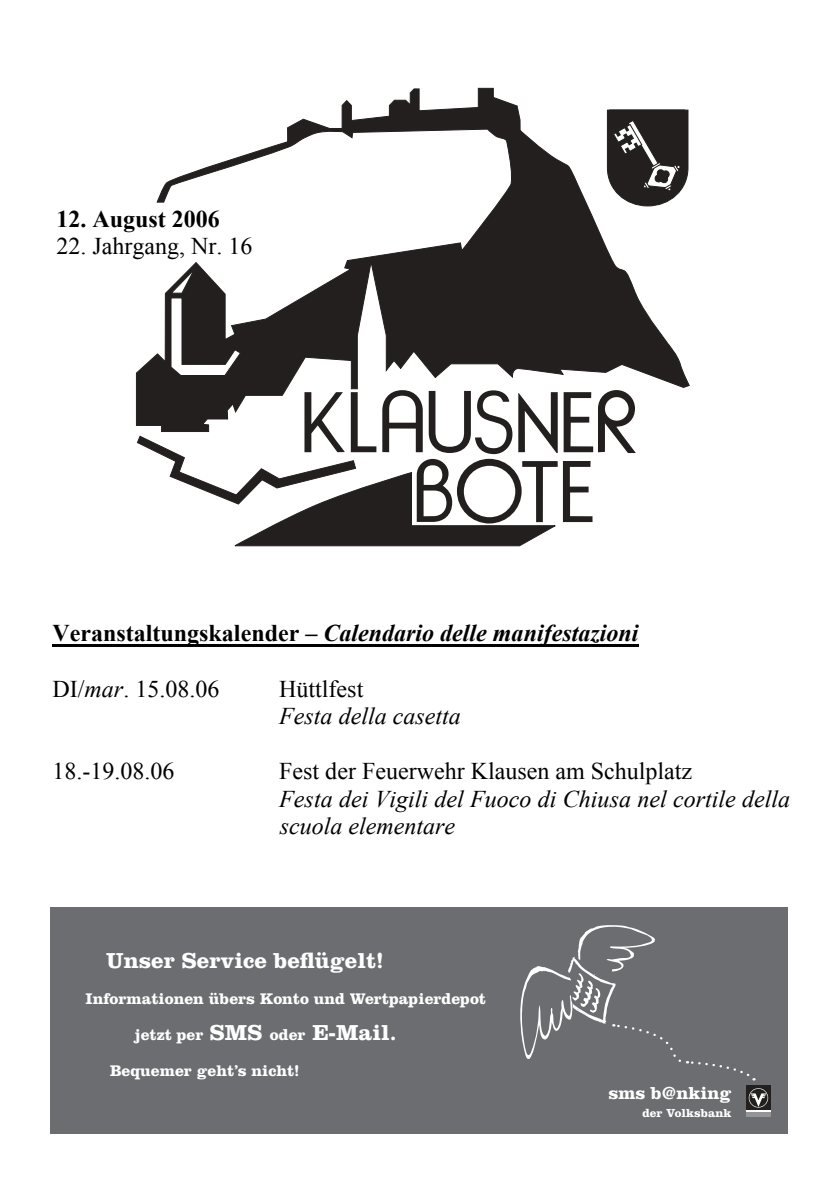
<style>
.page{position:relative;width:840px;height:1191px;background:#fff}
.page>*{position:absolute;margin:0;border:0;box-sizing:border-box;transform-origin:0 0}
.t1{font:24px "Times New Roman MS";color:#000}
.t2{font:24px/27.4px "Times New Roman It MS";color:#000}
.t3{font:24px "Times New Roman Bd It MS";color:#000}
.t4{font:24px "Times New Roman Bd MS";color:#000}
.t5{font:700 22.4px "Clarendon";color:#fff}
.t6{font:700 18px "Clarendon";color:#fff}
.t7{font:700 16px "Clarendon";color:#fff}
.t8{font:700 12px "Clarendon";color:#fff}
.s1{font-family:"Times New Roman Bd MS"}
.s2{font-family:"Times New Roman It MS"}
.s3{font-size:22.4px}
</style>
<div class="page">
<hr style="left:52px;top:644px;width:586px;height:2px;background:#000">
<div style="left:50px;top:907px;width:737px;height:227px;background:#6c6d70"></div>
<hr style="left:745px;top:1110px;width:25px;height:2px;background:#fff">
<div style="left:745px;top:1085px;width:25px;height:25px;background:#231f1f"></div>
<svg style="left:748px;top:1088px;width:19px;height:19px"></svg>
<div style="left:745px;top:1112px;width:25px;height:5px;background:#939497"></div>
<svg style="left:520px;top:925px;width:234px;height:155px"></svg>
<svg style="left:136px;top:88px;width:553px;height:338px"></svg>
<svg style="left:170px;top:269px;width:71px;height:107px"></svg>
<svg style="left:606px;top:109px;width:82px;height:97px;background:#4c4848"></svg>
<svg style="left:137px;top:390px;width:498px;height:156px"></svg>
<p class="t4" style="left:56px;top:205px;width:165px">12. August 2006</p>
<p class="t1" style="left:56px;top:232px;width:197px">22. Jahrgang, Nr. 16</p>
<p class="t3" style="left:52px;top:620px;width:587px"><span class="s1">Veranstaltungskalender ñ</span> Calendario delle manifestazioni</p>
<p class="t1" style="left:52px;top:675px;width:169px">DI/<span class="s2">mar</span>. 15.08.06</p>
<p class="t1" style="left:279px;top:675px;width:86px">H¸ttlfest</p>
<p class="t2" style="left:279px;top:702px;width:183px">Festa della casetta</p>
<p class="t1" style="left:52px;top:758px;width:123px">18.-19.08.06</p>
<p class="t1" style="left:279px;top:758px;width:414px">Fest der Feuerwehr Klausen am Schulplatz</p>
<p class="t2" style="left:279px;top:785px;width:512px">Festa dei Vigili del Fuoco di Chiusa nel cortile della scuola elementare</p>
<p class="t5" style="left:106px;top:953px;width:279px">Unser Service beflügelt!</p>
<p class="t7" style="left:86px;top:993px;width:402px">Informationen übers Konto und Wertpapierdepot</p>
<p class="t7" style="left:134px;top:1029px;width:263px">jetzt per <span class="s3">SMS</span> oder <span class="s3">E-Mail.</span></p>
<p class="t7" style="left:110px;top:1065px;width:191px">Bequemer geht’s nicht!</p>
<p class="t6" style="left:608px;top:1086px;width:124px">sms b@nking</p>
<p class="t8" style="left:642px;top:1108px;width:90px">der Volksbank</p>
</div>
